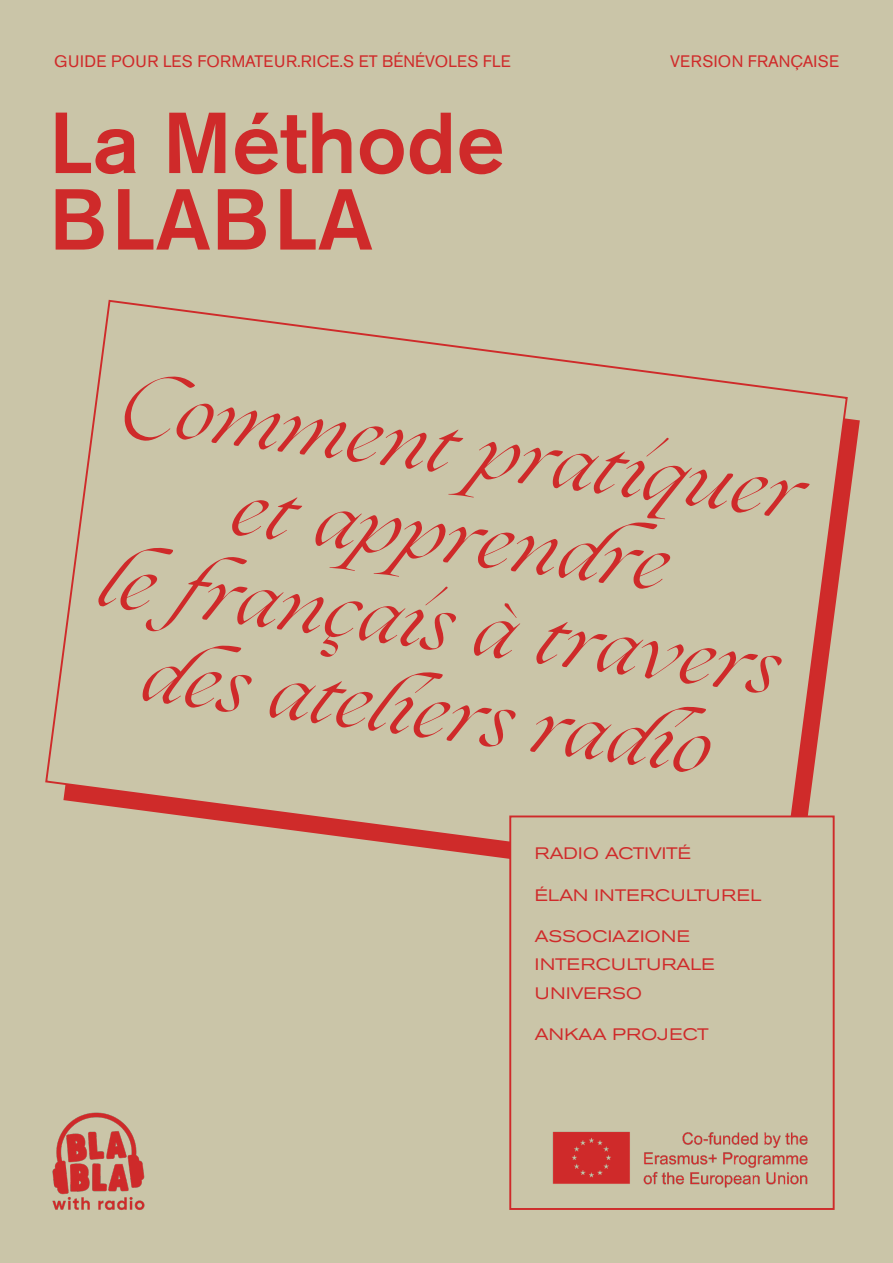
<style>
.page{position:relative;width:893px;height:1263px;background:#cac5a8}
.page>*{position:absolute;margin:0;border:0;box-sizing:border-box;transform-origin:0 0}
.t1{font:500 85.5px/76.5px "Akzidenz Grotesk BE";color:#cf2a2a}
.t2{font:italic 73.5px/88.3px "Ogg";color:#cf2a2a;text-align:center}
.t3{font:expanded 16.5px/28.5px "Akzidenz Grotesk BE";letter-spacing:.02em;color:#cf2a2a}
.t4{font:16.5px "Akzidenz Grotesk BE";letter-spacing:.02em;color:#cf2a2a}
.t5{font:expanded 16.5px "Akzidenz Grotesk BE";color:#cf2a2a}
</style>
<div class="page">
<svg style="left:45px;top:299px;width:804px;height:560px"></svg>
<div style="left:509px;top:815px;width:326px;height:395px;background:#cac5a8;border:2px solid #cf2a2a"></div>
<img style="left:552px;top:1131px;width:256px;height:57px">
<img style="left:52px;top:1112px;width:93px;height:98px">
<p class="t4" style="left:54px;top:51px;width:458px">GUIDE POUR LES FORMATEUR.RICE.S ET BÉNÉVOLES FLE</p>
<p class="t4" style="left:670px;top:51px;width:170px">VERSION FRANÇAISE</p>
<h1 class="t1" style="left:49px;top:104px;width:457px">La Méthode<br>BLABLA</h1>
<h2 class="t2" style="left:128px;top:357px;width:689px;rotate:8deg">Comment pratiquer et apprendre<br>le français à travers des ateliers radio</h2>
<p class="t5" style="left:535px;top:844px;width:158px">RADIO ACTIVITÉ</p>
<p class="t3" style="left:535px;top:881px;width:228px">ÉLAN INTERCULTUREL</p>
<p class="t3" style="left:535px;top:922px;width:181px">ASSOCIAZIONE<br>INTERCULTURALE<br>UNIVERSO</p>
<p class="t3" style="left:535px;top:1020px;width:175px">ANKAA PROJECT</p>
</div>
